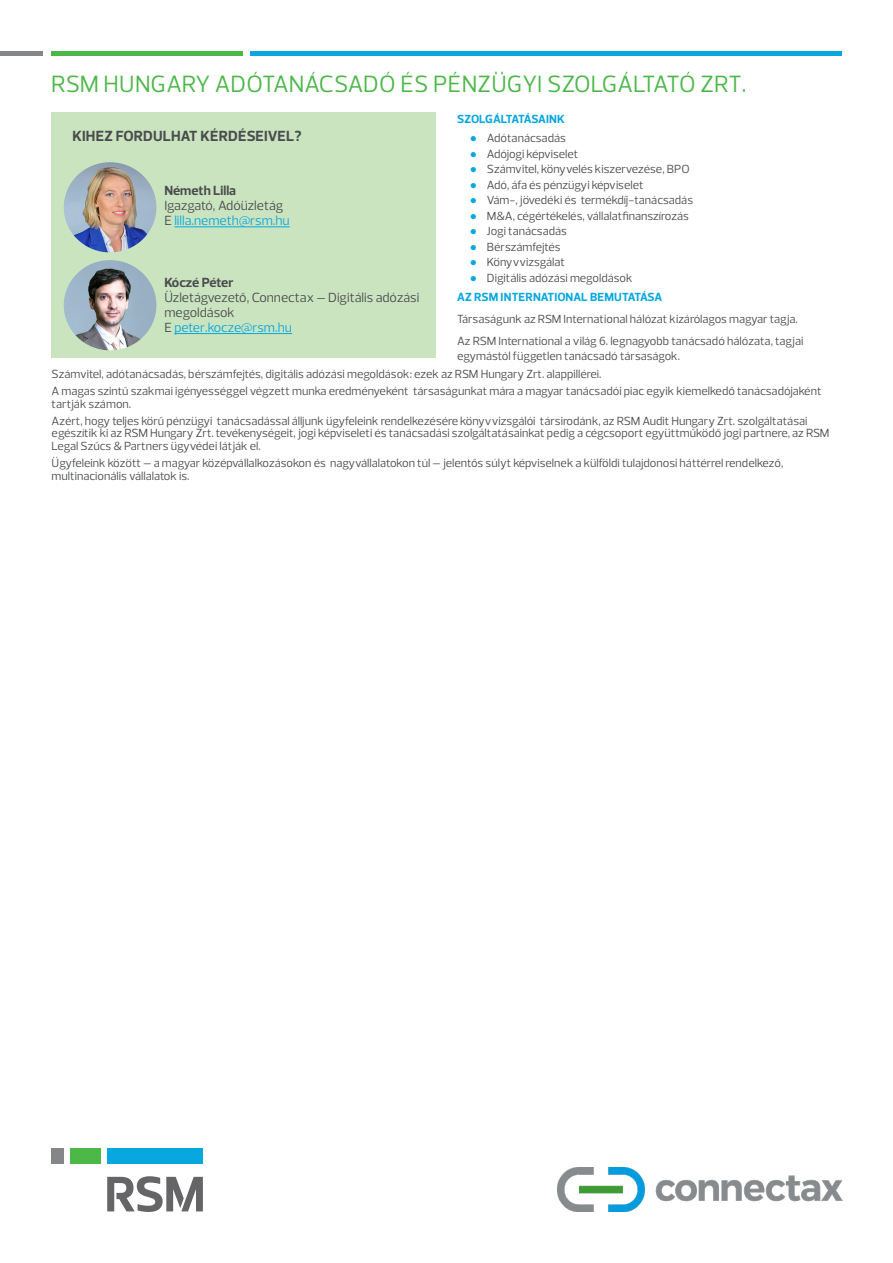
<style>
.page{position:relative;width:893px;height:1263px;background:#fff}
.page>*{position:absolute;margin:0;border:0;box-sizing:border-box;transform-origin:0 0}
.t1{font:24px "Prelo";letter-spacing:-.005em;color:#4cb848}
.Kihez_fordulhat_box{font:700 15px "Prelo";letter-spacing:.015em;color:#4b4c4d}
.Szovegbetu{font:13.5px/15px "Prelo";color:#4b4c4d}
.Szovegbetu-2{font:12px/12.8px "Prelo";color:#4b4c4d}
.Alcim{font:700 12px "Prelo";color:#08a7e0}
.Alcim-2{font:700 12px "Prelo";letter-spacing:-.02em;color:#08a7e0}
.s1{font-weight:700}
.s2{color:#08a7e0}
.s3{font-family:"Arial";color:#08a7e0}
</style>
<div class="page">
<div style="left:107px;top:1148px;width:96px;height:16px;background:#08a7e0"></div>
<div style="left:51px;top:1148px;width:12px;height:16px;background:#848689"></div>
<div style="left:70px;top:1148px;width:30px;height:16px;background:#4cb848"></div>
<svg style="left:107px;top:1176px;width:96px;height:36px"></svg>
<img style="left:557px;top:1167px;width:285px;height:44px">
<hr style="left:251px;top:51px;width:591px;height:4px;background:#08a7e0">
<hr style="left:0;top:51px;width:43px;height:4px;background:#848689">
<hr style="left:51px;top:51px;width:191px;height:4px;background:#4cb848">
<div style="left:51px;top:113px;width:385px;height:245px;background:#cae4c0"></div>
<hr style="left:174px;top:226px;width:116px;height:1px;background:#08a7e0">
<img style="left:64px;top:162px;width:92px;height:90px">
<img style="left:64px;top:260px;width:92px;height:90px">
<hr style="left:174px;top:333px;width:118px;height:1px;background:#08a7e0">
<p class="t1" style="left:51px;top:70px;width:697px">RSM HUNGARY ADÓTANÁCSADÓ ÉS PÉNZÜGYI SZOLGÁLTATÓ ZRT.</p>
<p class="Kihez_fordulhat_box" style="left:72px;top:126px;width:231px">KIHEZ FORDULHAT KÉRDÉSEIVEL?</p>
<p class="Szovegbetu" style="left:164px;top:184px;width:127px"><span class="s1">Németh Lilla<br></span>Igazgató, Adóüzletág<br>E <span class="s2">lilla.nemeth@rsm.hu</span></p>
<p class="Szovegbetu" style="left:164px;top:275px;width:256px"><span class="s1">Kóczé Péter<br></span>Üzletágvezető, Connectax – Digitális adózási megoldások<br>E <span class="s2">peter.kocze@rsm.hu</span></p>
<p class="Alcim-2" style="left:457px;top:111px;width:109px">SZOLGÁLTATÁSAINK</p>
<p class="Szovegbetu-2" style="left:470px;top:132px;width:97px"><span class="s3">●</span> Adótanácsadás</p>
<p class="Szovegbetu-2" style="left:470px;top:148px;width:110px"><span class="s3">●</span> Adójogi képviselet</p>
<p class="Szovegbetu-2" style="left:470px;top:163px;width:221px"><span class="s3">●</span> Számvitel, könyvelés kiszervezése, BPO</p>
<p class="Szovegbetu-2" style="left:470px;top:178px;width:175px"><span class="s3">●</span> Adó, áfa és pénzügyi képviselet</p>
<p class="Szovegbetu-2" style="left:470px;top:194px;width:225px"><span class="s3">●</span> Vám-, jövedéki és termékdíj-tanácsadás</p>
<p class="Szovegbetu-2" style="left:470px;top:209px;width:221px"><span class="s3">●</span> M&amp;A, cégértékelés, vállalatfinanszírozás</p>
<p class="Szovegbetu-2" style="left:470px;top:225px;width:99px"><span class="s3">●</span> Jogi tanácsadás</p>
<p class="Szovegbetu-2" style="left:470px;top:240px;width:92px"><span class="s3">●</span> Bérszámfejtés</p>
<p class="Szovegbetu-2" style="left:470px;top:256px;width:97px"><span class="s3">●</span> Könyvvizsgálat</p>
<p class="Szovegbetu-2" style="left:470px;top:271px;width:164px"><span class="s3">●</span> Digitális adózási megoldások</p>
<p class="Alcim" style="left:457px;top:290px;width:207px">AZ RSM INTERNATIONAL BEMUTATÁSA</p>
<p class="Szovegbetu-2" style="left:457px;top:313px;width:342px">Társaságunk az RSM International hálózat kizárólagos magyar tagja.</p>
<p class="Szovegbetu-2" style="left:457px;top:333px;width:348px;line-height:15.5px">Az RSM International a világ 6. legnagyobb tanácsadó hálózata, tagjai egymástól független tanácsadó társaságok.</p>
<p class="Szovegbetu-2" style="left:52px;top:368px;width:551px">Számvitel, adótanácsadás, bérszámfejtés, digitális adózási megoldások: ezek az RSM Hungary Zrt. alappillérei.</p>
<p class="Szovegbetu-2" style="left:52px;top:385px;width:771px">A magas szintű szakmai igényességgel végzett munka eredményeként társaságunkat mára a magyar tanácsadói piac egyik kiemelkedő tanácsadójaként tartják számon.</p>
<p class="Szovegbetu-2" style="left:52px;top:414px;width:779px">Azért, hogy teljes körű pénzügyi tanácsadással álljunk ügyfeleink rendelkezésére könyvvizsgálói társirodánk, az RSM Audit Hungary Zrt. szolgáltatásai egészítik ki az RSM Hungary Zrt. tevékenységeit, jogi képviseleti és tanácsadási szolgáltatásainkat pedig a cégcsoport együttműködő jogi partnere, az RSM<br>Legal Szűcs &amp; Partners ügyvédei látják el.</p>
<p class="Szovegbetu-2" style="left:52px;top:457px;width:733px">Ügyfeleink között – a magyar középvállalkozásokon és nagyvállalatokon túl – jelentős súlyt képviselnek a külföldi tulajdonosi háttérrel rendelkező, multinacionális vállalatok is.</p>
</div>
